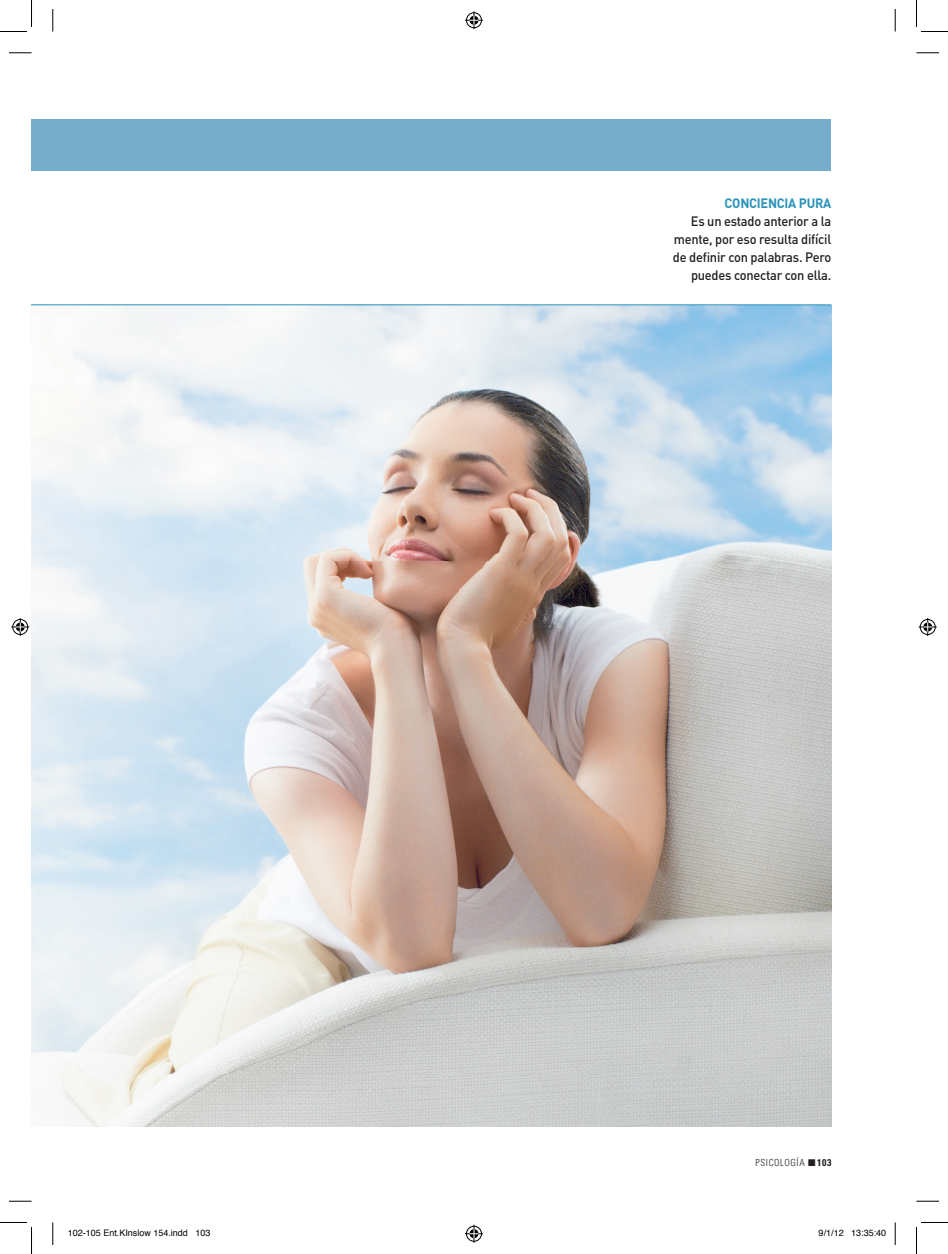
<style>
.page{position:relative;width:948px;height:1254px;background:#fff}
.page>*{position:absolute;margin:0;border:0;box-sizing:border-box;transform-origin:0 0}
.t1{font:500 13.5px/18px "DIN";letter-spacing:-.02em;color:#231f20;text-align:right;scale:.95 1}
.t2{font:700 13.5px "DIN";letter-spacing:-.02em;color:#2994b9;scale:.95 1}
.t3{font:300 condensed 9.75px "Univers";letter-spacing:.06em;color:#231f20}
.t4{font:9px "Helvetica";color:#000}
.s1{font-weight:700}
</style>
<div class="page">
<img style="left:32px;top:305px;width:799px;height:821px">
<hr style="left:32px;top:304px;width:799px;height:1px;background:#2994b9">
<div style="left:32px;top:119px;width:799px;height:51px;background:#75adca"></div>
<svg style="left:9px;top:53px;width:23px;height:1px"></svg>
<svg style="left:916px;top:53px;width:22px;height:1px"></svg>
<svg style="left:9px;top:1201px;width:23px;height:1px"></svg>
<svg style="left:916px;top:1201px;width:22px;height:1px"></svg>
<svg style="left:53px;top:9px;width:1px;height:23px"></svg>
<svg style="left:53px;top:1222px;width:1px;height:23px"></svg>
<svg style="left:894px;top:9px;width:1px;height:23px"></svg>
<svg style="left:894px;top:1222px;width:1px;height:23px"></svg>
<svg style="left:0;top:0;width:32px;height:32px"></svg>
<svg style="left:0;top:1222px;width:32px;height:32px"></svg>
<svg style="left:916px;top:0;width:31px;height:32px"></svg>
<svg style="left:916px;top:1222px;width:31px;height:32px"></svg>
<svg style="left:465px;top:11px;width:18px;height:18px"></svg>
<svg style="left:465px;top:1224px;width:18px;height:18px"></svg>
<svg style="left:11px;top:618px;width:18px;height:18px"></svg>
<svg style="left:918px;top:618px;width:18px;height:18px"></svg>
<p class="t2" style="left:724px;top:194px;width:114px">CONCIENCIA PURA</p>
<p class="t1" style="left:673px;top:212px;width:168px">Es un estado anterior a la mente, por eso resulta difícil de definir con palabras. Pero puedes conectar con ella.</p>
<p class="t3" style="left:755px;top:1157px;width:77px">PSICOLOGÍA ■ <span class="s1">103</span></p>
<p class="t4" style="left:68px;top:1225px;width:144px">102-105 Ent.KInslow 154.indd 103</p>
<p class="t4" style="left:818px;top:1225px;width:69px">9/1/12 13:35:40</p>
</div>
